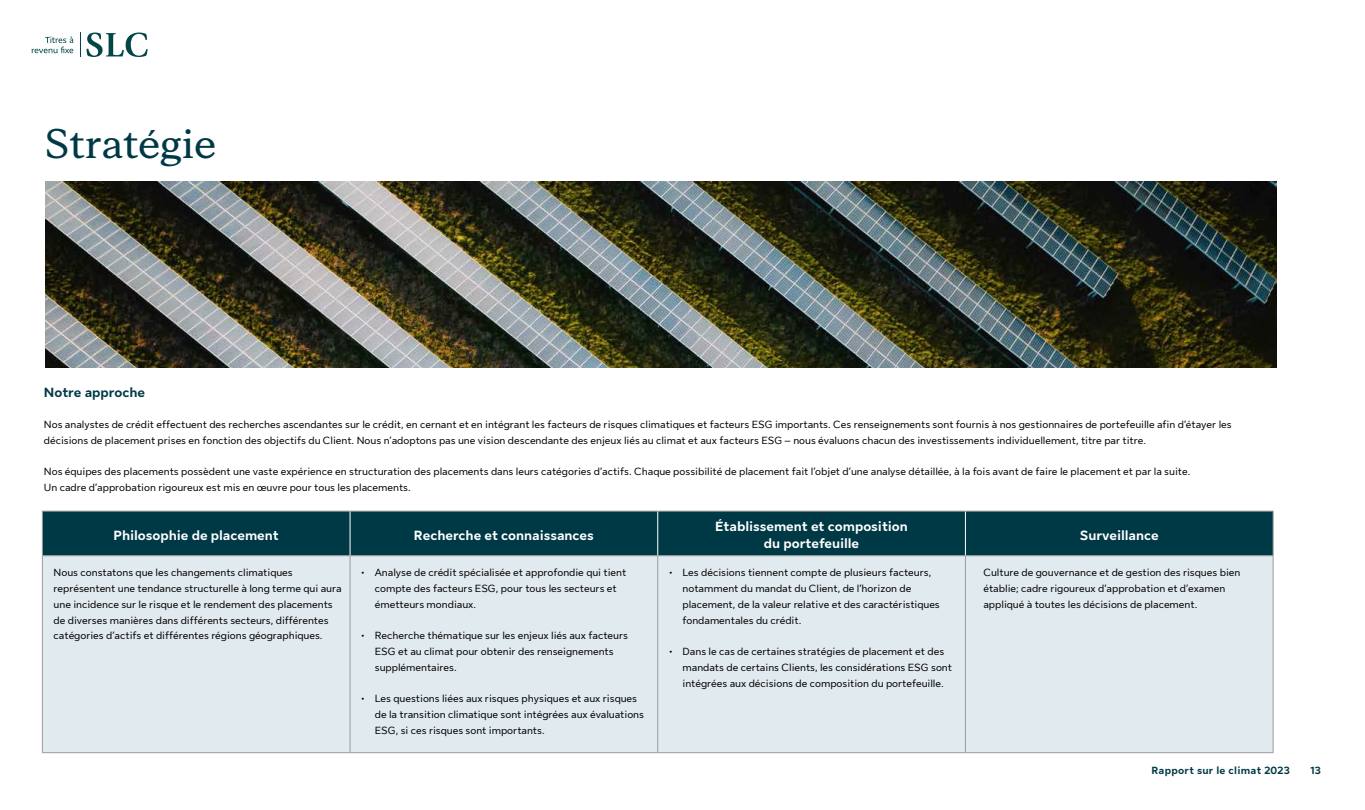
<style>
.page{position:relative;width:1365px;height:810px;background:#fff}
.page>*{position:absolute;margin:0;border:0;box-sizing:border-box;transform-origin:0 0}
.t1{font:700 41.25px "Sun Life New Display";color:#003946}
.t2{font:700 13.5px/17.2px "Sun Life New Text";color:#fff;text-align:center}
.t3{font:700 13.5px "Sun Life New Text";color:#003946}
.t4{font:10.5px/15.8px "Sun Life New Text";color:#000}
.t5{font:700 10.5px "Sun Life New Text";letter-spacing:.025em;color:#003946}
</style>
<div class="page">
<div style="left:43px;top:512px;width:1230px;height:43px;background:#003946"></div>
<div style="left:43px;top:556px;width:1230px;height:196px;background:#e1eaee"></div>
<hr style="left:42px;top:511px;width:308px;height:1px;background:#9a9a9a">
<hr style="left:42px;top:512px;width:1px;height:43px;background:#9a9a9a">
<hr style="left:350px;top:511px;width:308px;height:1px;background:#9a9a9a">
<hr style="left:658px;top:511px;width:307px;height:1px;background:#9a9a9a">
<hr style="left:965px;top:511px;width:309px;height:1px;background:#9a9a9a">
<hr style="left:1273px;top:512px;width:1px;height:43px;background:#9a9a9a">
<hr style="left:42px;top:555px;width:308px;height:1px;background:#9a9a9a">
<hr style="left:350px;top:555px;width:308px;height:1px;background:#9a9a9a">
<hr style="left:658px;top:555px;width:307px;height:1px;background:#9a9a9a">
<hr style="left:965px;top:555px;width:309px;height:1px;background:#9a9a9a">
<hr style="left:350px;top:512px;width:1px;height:43px;background:#fff">
<hr style="left:657px;top:512px;width:1px;height:43px;background:#fff">
<hr style="left:965px;top:512px;width:1px;height:43px;background:#fff">
<hr style="left:42px;top:556px;width:1px;height:196px;background:#9a9a9a">
<hr style="left:350px;top:556px;width:1px;height:196px;background:#9a9a9a">
<hr style="left:657px;top:556px;width:1px;height:196px;background:#9a9a9a">
<hr style="left:965px;top:556px;width:1px;height:196px;background:#9a9a9a">
<hr style="left:1273px;top:556px;width:1px;height:196px;background:#9a9a9a">
<hr style="left:42px;top:752px;width:308px;height:1px;background:#9a9a9a">
<hr style="left:350px;top:752px;width:308px;height:1px;background:#9a9a9a">
<hr style="left:658px;top:752px;width:307px;height:1px;background:#9a9a9a">
<hr style="left:965px;top:752px;width:309px;height:1px;background:#9a9a9a">
<img style="left:45px;top:182px;width:1231px;height:186px">
<svg style="left:87px;top:32px;width:61px;height:25px"></svg>
<svg style="left:80px;top:32px;width:1px;height:25px"></svg>
<svg style="left:32px;top:36px;width:41px;height:17px"></svg>
<h1 class="t1" style="left:45px;top:115px;width:173px">Stratégie</h1>
<p class="t3" style="left:44px;top:382px;width:103px">Notre approche</p>
<p class="t4" style="left:44px;top:416px;width:1189px">Nos analystes de crédit effectuent des recherches ascendantes sur le crédit, en cernant et en intégrant les facteurs de risques climatiques et facteurs ESG importants. Ces renseignements sont fournis à nos gestionnaires de portefeuille afin d’étayer les décisions de placement prises en fonction des objectifs du Client. Nous n’adoptons pas une vision descendante des enjeux liés au climat et aux facteurs ESG – nous évaluons chacun des investissements individuellement, titre par titre.</p>
<p class="t4" style="left:44px;top:463px;width:1148px">Nos équipes des placements possèdent une vaste expérience en structuration des placements dans leurs catégories d’actifs. Chaque possibilité de placement fait l’objet d’une analyse détaillée, à la fois avant de faire le placement et par la suite.<br>Un cadre d’approbation rigoureux est mis en œuvre pour tous les placements.</p>
<p class="t2" style="left:114px;top:525px;width:167px">Philosophie de placement</p>
<p class="t2" style="left:414px;top:525px;width:181px">Recherche et connaissances</p>
<p class="t2" style="left:715px;top:517px;width:194px">Établissement et composition du portefeuille</p>
<p class="t2" style="left:1080px;top:525px;width:80px">Surveillance</p>
<p class="t4" style="left:54px;top:564px;width:289px">Nous constatons que les changements climatiques représentent une tendance structurelle à long terme qui aura une incidence sur le risque et le rendement des placements de diverses manières dans différents secteurs, différentes catégories d’actifs et différentes régions géographiques.</p>
<p class="t4" style="left:375px;top:564px;width:253px;text-indent:-14px">• Analyse de crédit spécialisée et approfondie qui tient compte des facteurs ESG, pour tous les secteurs et émetteurs mondiaux.</p>
<p class="t4" style="left:683px;top:564px;width:259px;text-indent:-14px">• Les décisions tiennent compte de plusieurs facteurs, notamment du mandat du Client, de l’horizon de placement, de la valeur relative et des caractéristiques fondamentales du crédit.</p>
<p class="t4" style="left:683px;top:643px;width:271px;text-indent:-14px">• Dans le cas de certaines stratégies de placement et des mandats de certains Clients, les considérations ESG sont intégrées aux décisions de composition du portefeuille.</p>
<p class="t4" style="left:983px;top:564px;width:258px">Culture de gouvernance et de gestion des risques bien établie; cadre rigoureux d’approbation et d’examen appliqué à toutes les décisions de placement.</p>
<p class="t4" style="left:375px;top:627px;width:255px;text-indent:-14px">• Recherche thématique sur les enjeux liés aux facteurs<br>ESG et au climat pour obtenir des renseignements supplémentaires.</p>
<p class="t4" style="left:375px;top:690px;width:271px;text-indent:-14px">• Les questions liées aux risques physiques et aux risques de la transition climatique sont intégrées aux évaluations<br>ESG, si ces risques sont importants.</p>
<p class="t5" style="left:1151px;top:763px;width:140px">Rapport sur le climat 2023</p>
<p class="t5" style="left:1311px;top:763px;width:12px">13</p>
</div>
